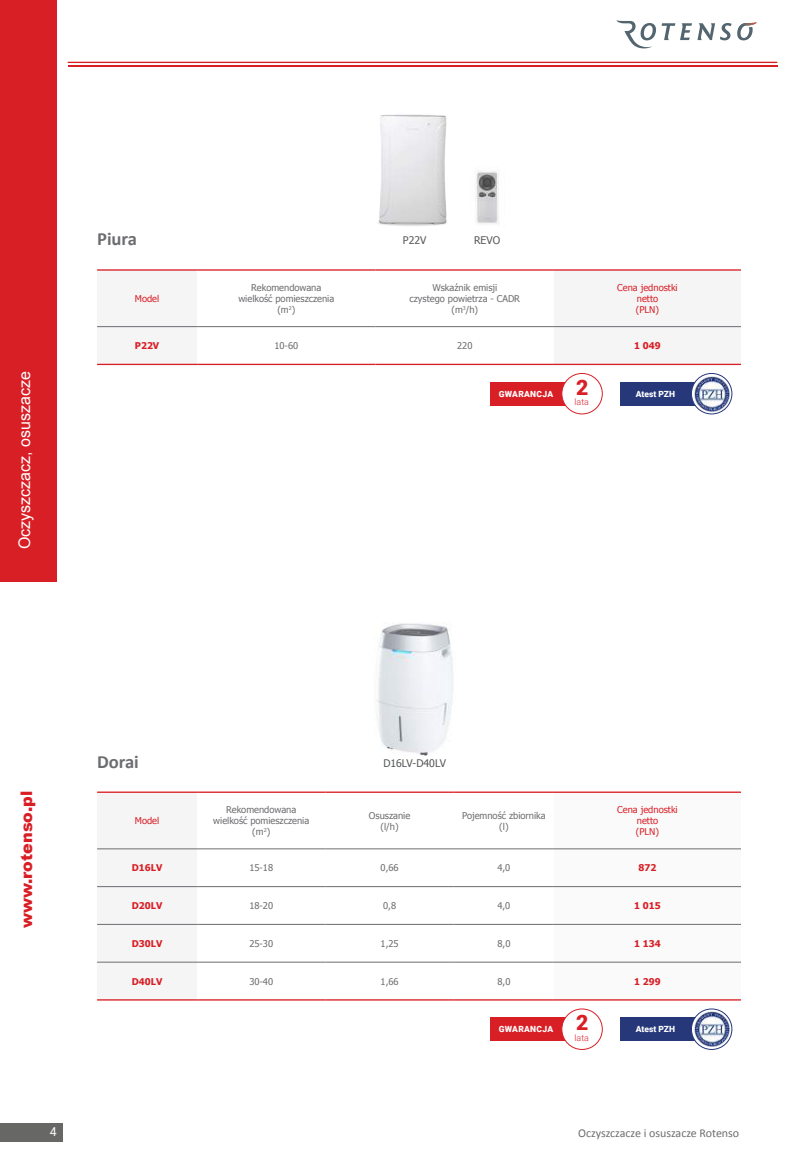
<style>
.page{position:relative;width:804px;height:1164px;background:#fff}
.page>*{position:absolute;margin:0;border:0;box-sizing:border-box;transform-origin:0 0}
.t1{font:900 21.18px "Roboto";color:#d91f26}
.t2{font:700 18.72px "Calibri";color:#6c6d70}
.t3{font:15.92px "Arial";color:#fff}
.t4{font:900 15.92px "Arial";color:#d91f26}
.t5{font:12.25px "Roboto";color:#fff}
.t6{font:11.9px "Calibri";color:#6c6d70}
.t7{font:10.5px "Tahoma";color:#57585a}
.t8{font:9.28px/11.2px "Tahoma";color:#6c6d70;text-align:center}
.t9{font:9.28px/11.2px "Tahoma";color:#d91f26;text-align:center}
.t10{font:700 9.28px "Tahoma";color:#d91f26}
.t11{font:300 8.92px "Roboto";color:#d91f26}
.t12{font:900 8.58px "Roboto";letter-spacing:.02em;color:#fff}
.t13{font:900 8.58px "Roboto";color:#fff}
</style>
<div class="page">
<hr style="left:68px;top:62px;width:709px;height:1px;background:#d91f26">
<div style="left:0;top:0;width:57px;height:581px;background:#d91f26"></div>
<hr style="left:68px;top:66px;width:709px;height:1px;background:#d91f26">
<svg style="left:616px;top:20px;width:141px;height:29px"></svg>
<div style="left:0;top:1122px;width:63px;height:19px;background:#676866"></div>
<div style="left:97px;top:270px;width:644px;height:94px;background:#f5f5f6"></div>
<svg style="left:197px;top:270px;width:357px;height:94px"></svg>
<hr style="left:97px;top:269px;width:100px;height:1px;background:#d91f26">
<hr style="left:197px;top:269px;width:179px;height:1px;background:#d91f26">
<hr style="left:376px;top:269px;width:178px;height:1px;background:#d91f26">
<hr style="left:554px;top:269px;width:187px;height:1px;background:#d91f26">
<hr style="left:97px;top:326px;width:100px;height:1px;background:#6c6d70">
<hr style="left:197px;top:326px;width:179px;height:1px;background:#6c6d70">
<hr style="left:376px;top:326px;width:178px;height:1px;background:#6c6d70">
<hr style="left:554px;top:326px;width:187px;height:1px;background:#6c6d70">
<hr style="left:97px;top:364px;width:100px;height:1px;background:#d91f26">
<hr style="left:197px;top:364px;width:179px;height:1px;background:#d91f26">
<hr style="left:376px;top:364px;width:178px;height:1px;background:#d91f26">
<hr style="left:554px;top:364px;width:187px;height:1px;background:#d91f26">
<img style="left:376px;top:623px;width:77px;height:133px">
<img style="left:378px;top:114px;width:69px;height:112px">
<img style="left:476px;top:171px;width:23px;height:53px">
<div style="left:97px;top:792px;width:100px;height:171px;background:#f5f5f6"></div>
<svg style="left:197px;top:792px;width:357px;height:171px"></svg>
<div style="left:554px;top:792px;width:187px;height:56px;background:#fafafa"></div>
<svg style="left:554px;top:849px;width:187px;height:114px"></svg>
<hr style="left:97px;top:791px;width:100px;height:1px;background:#d91f26">
<hr style="left:197px;top:791px;width:128px;height:1px;background:#d91f26">
<hr style="left:325px;top:791px;width:129px;height:1px;background:#d91f26">
<hr style="left:454px;top:791px;width:100px;height:1px;background:#d91f26">
<hr style="left:554px;top:791px;width:187px;height:1px;background:#d91f26">
<hr style="left:97px;top:923px;width:100px;height:1px;background:#6c6d70">
<hr style="left:197px;top:923px;width:128px;height:1px;background:#6c6d70">
<hr style="left:325px;top:923px;width:129px;height:1px;background:#6c6d70">
<hr style="left:97px;top:961px;width:100px;height:1px;background:#6c6d70">
<hr style="left:197px;top:961px;width:128px;height:1px;background:#6c6d70">
<hr style="left:325px;top:961px;width:129px;height:1px;background:#6c6d70">
<hr style="left:97px;top:999px;width:100px;height:1px;background:#d91f26">
<hr style="left:197px;top:999px;width:128px;height:1px;background:#d91f26">
<hr style="left:325px;top:999px;width:129px;height:1px;background:#d91f26">
<hr style="left:454px;top:999px;width:100px;height:1px;background:#d91f26">
<hr style="left:554px;top:999px;width:187px;height:1px;background:#d91f26">
<hr style="left:454px;top:923px;width:100px;height:1px;background:#6c6d70">
<hr style="left:554px;top:923px;width:187px;height:1px;background:#6c6d70">
<hr style="left:454px;top:961px;width:100px;height:1px;background:#6c6d70">
<hr style="left:554px;top:961px;width:187px;height:1px;background:#6c6d70">
<hr style="left:97px;top:848px;width:100px;height:1px;background:#6c6d70">
<hr style="left:197px;top:848px;width:128px;height:1px;background:#6c6d70">
<hr style="left:325px;top:848px;width:129px;height:1px;background:#6c6d70">
<hr style="left:454px;top:848px;width:100px;height:1px;background:#6c6d70">
<hr style="left:554px;top:848px;width:187px;height:1px;background:#6c6d70">
<hr style="left:97px;top:886px;width:100px;height:1px;background:#6c6d70">
<hr style="left:197px;top:886px;width:128px;height:1px;background:#6c6d70">
<hr style="left:325px;top:886px;width:129px;height:1px;background:#6c6d70">
<hr style="left:454px;top:886px;width:100px;height:1px;background:#6c6d70">
<hr style="left:554px;top:886px;width:187px;height:1px;background:#6c6d70">
<div style="left:490px;top:382px;width:92px;height:23px;background:#d91f26"></div>
<div style="left:562px;top:373px;width:40px;height:41px;background:#fff;border-radius:50%"></div>
<div style="left:561px;top:373px;width:42px;height:41px;border:1px solid #d91f26;border-radius:50%"></div>
<div style="left:620px;top:382px;width:92px;height:23px;background:#26377a"></div>
<div style="left:691px;top:373px;width:41px;height:41px;border:1px solid #26377a;border-radius:50%"></div>
<img style="left:693px;top:375px;width:37px;height:37px">
<div style="left:490px;top:1017px;width:92px;height:23px;background:#d91f26"></div>
<div style="left:562px;top:1008px;width:40px;height:41px;background:#fff;border-radius:50%"></div>
<div style="left:561px;top:1008px;width:42px;height:41px;border:1px solid #d91f26;border-radius:50%"></div>
<div style="left:620px;top:1017px;width:92px;height:23px;background:#26377a"></div>
<div style="left:691px;top:1008px;width:41px;height:41px;border:1px solid #26377a;border-radius:50%"></div>
<img style="left:693px;top:1010px;width:37px;height:37px">
<h3 class="t3" style="left:14px;top:549px;width:179px;rotate:-90deg">Oczyszczacz, osuszacze</h3>
<h2 class="t2" style="left:97px;top:226px;width:41px">Piura</h2>
<p class="t7" style="left:403px;top:233px;width:25px">P22V</p>
<p class="t7" style="left:474px;top:233px;width:28px">REVO</p>
<p class="t9" style="left:135px;top:293px;width:26px">Model</p>
<p class="t8" style="left:238px;top:282px;width:97px">Rekomendowana wielkość pomieszczenia (m<sup>2</sup>)</p>
<p class="t8" style="left:409px;top:282px;width:112px">Wskaźnik emisji<br>czystego powietrza - CADR (m<sup>3</sup>/h)</p>
<p class="t9" style="left:617px;top:282px;width:62px">Cena jednostki netto<br>(PLN)</p>
<p class="t10" style="left:135px;top:339px;width:26px">P22V</p>
<p class="t8" style="left:274px;top:340px;width:25px">10-60</p>
<p class="t8" style="left:457px;top:340px;width:17px">220</p>
<p class="t10" style="left:634px;top:339px;width:28px">1 049</p>
<h1 class="t1" style="left:576px;top:372px;width:14px">2</h1>
<p class="t11" style="left:575px;top:396px;width:16px">lata</p>
<p class="t12" style="left:499px;top:388px;width:56px">GWARANCJA</p>
<p class="t13" style="left:636px;top:388px;width:41px">Atest PZH</p>
<h3 class="t4" style="left:15px;top:927px;width:139px;rotate:-90deg">www.rotenso.pl</h3>
<h3 class="t5" style="left:50px;top:1123px;width:8px">4</h3>
<h2 class="t2" style="left:97px;top:748px;width:43px">Dorai</h2>
<p class="t7" style="left:383px;top:755px;width:64px">D16LV-D40LV</p>
<p class="t9" style="left:135px;top:815px;width:26px">Model</p>
<p class="t8" style="left:213px;top:804px;width:97px">Rekomendowana wielkość pomieszczenia (m<sup>2</sup>)</p>
<p class="t8" style="left:369px;top:810px;width:43px">Osuszanie (l/h)</p>
<p class="t8" style="left:462px;top:810px;width:85px">Pojemność zbiornika (l)</p>
<p class="t9" style="left:617px;top:804px;width:62px">Cena jednostki netto<br>(PLN)</p>
<p class="t10" style="left:132px;top:861px;width:32px">D16LV</p>
<p class="t8" style="left:249px;top:862px;width:25px">15-18</p>
<p class="t8" style="left:381px;top:862px;width:20px">0,66</p>
<p class="t8" style="left:497px;top:862px;width:14px">4,0</p>
<p class="t10" style="left:639px;top:861px;width:19px">872</p>
<p class="t10" style="left:132px;top:899px;width:32px">D20LV</p>
<p class="t8" style="left:249px;top:900px;width:25px">18-20</p>
<p class="t8" style="left:383px;top:900px;width:15px">0,8</p>
<p class="t8" style="left:497px;top:900px;width:14px">4,0</p>
<p class="t10" style="left:634px;top:899px;width:28px">1 015</p>
<p class="t10" style="left:132px;top:936px;width:32px">D30LV</p>
<p class="t8" style="left:249px;top:938px;width:25px">25-30</p>
<p class="t8" style="left:381px;top:938px;width:20px">1,25</p>
<p class="t8" style="left:497px;top:938px;width:15px">8,0</p>
<p class="t10" style="left:634px;top:936px;width:28px">1 134</p>
<p class="t10" style="left:132px;top:974px;width:32px">D40LV</p>
<p class="t8" style="left:249px;top:976px;width:25px">30-40</p>
<p class="t8" style="left:381px;top:976px;width:20px">1,66</p>
<p class="t8" style="left:497px;top:976px;width:15px">8,0</p>
<p class="t10" style="left:634px;top:974px;width:28px">1 299</p>
<h1 class="t1" style="left:576px;top:1007px;width:14px">2</h1>
<p class="t11" style="left:575px;top:1031px;width:16px">lata</p>
<p class="t12" style="left:499px;top:1023px;width:56px">GWARANCJA</p>
<p class="t13" style="left:636px;top:1023px;width:41px">Atest PZH</p>
<p class="t6" style="left:578px;top:1124px;width:163px">Oczyszczacze i osuszacze Rotenso</p>
</div>
